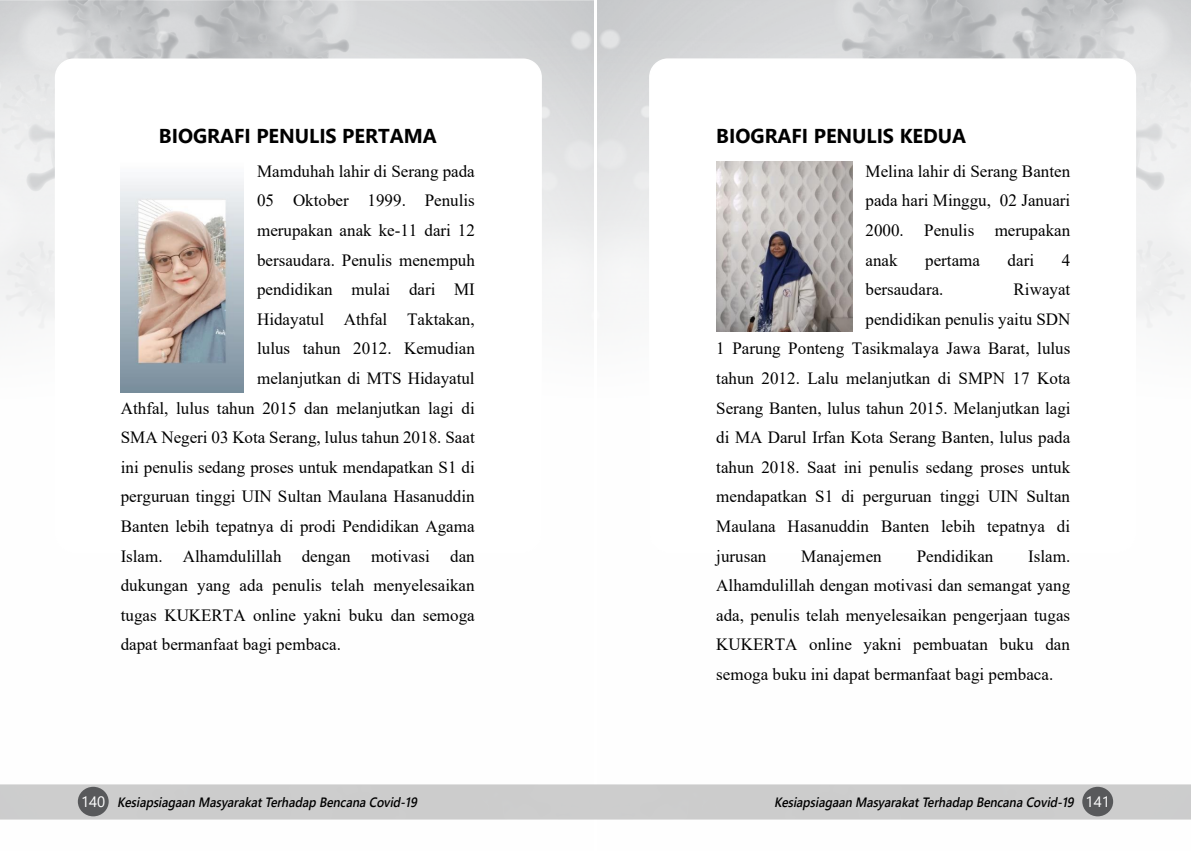
<style>
.page{position:relative;width:1191px;height:851px;background:#fff}
.page>*{position:absolute;margin:0;border:0;box-sizing:border-box;transform-origin:0 0}
.t1{font:700 20.1px "Segoe UI";color:#000}
.t2{font:17.1px/29.5px "Times New Roman";color:#000;text-align:justify}
.t3{font:italic 600 13.5px "Segoe UI";color:#000;scale:.9 1}
.s1{font-weight:400;font-style:normal;font-size:15px;color:#fff}
</style>
<div class="page">
<img style="left:0;top:0;width:594px;height:820px">
<div style="left:56px;top:59px;width:485px;height:493px;background:#fff;border-radius:18px"></div>
<div style="left:55px;top:58px;width:487px;height:495px;border:2px solid #fff;border-radius:18px"></div>
<img style="left:597px;top:0;width:594px;height:820px">
<div style="left:650px;top:59px;width:485px;height:493px;background:#fff;border-radius:18px"></div>
<div style="left:649px;top:58px;width:487px;height:495px;border:2px solid #fff;border-radius:18px"></div>
<img style="left:121px;top:179px;width:122px;height:213px">
<img style="left:716px;top:162px;width:136px;height:169px">
<p class="t1" style="left:159px;top:117px;width:279px">BIOGRAFI PENULIS PERTAMA</p>
<p class="t2" style="left:257px;top:156px;width:219px">Mamduhah lahir di Serang pada</p>
<p class="t2" style="left:257px;top:185px;width:219px">05 Oktober 1999. Penulis</p>
<p class="t2" style="left:257px;top:215px;width:219px">merupakan anak ke-11 dari 12</p>
<p class="t2" style="left:257px;top:244px;width:219px">bersaudara. Penulis menempuh</p>
<p class="t2" style="left:257px;top:274px;width:219px">pendidikan mulai dari MI</p>
<p class="t2" style="left:257px;top:304px;width:219px">Hidayatul Athfal Taktakan,</p>
<p class="t2" style="left:257px;top:333px;width:219px">lulus tahun 2012. Kemudian</p>
<p class="t2" style="left:257px;top:363px;width:219px">melanjutkan di MTS Hidayatul</p>
<p class="t2" style="left:121px;top:392px;width:355px">Athfal, lulus tahun 2015 dan melanjutkan lagi di</p>
<p class="t2" style="left:121px;top:422px;width:355px">SMA Negeri 03 Kota Serang, lulus tahun 2018. Saat</p>
<p class="t2" style="left:121px;top:451px;width:355px">ini penulis sedang proses untuk mendapatkan S1 di</p>
<p class="t2" style="left:121px;top:481px;width:355px">perguruan tinggi UIN Sultan Maulana Hasanuddin</p>
<p class="t2" style="left:121px;top:510px;width:355px">Banten lebih tepatnya di prodi Pendidikan Agama</p>
<p class="t2" style="left:121px;top:540px;width:355px">Islam. Alhamdulillah dengan motivasi dan</p>
<p class="t2" style="left:121px;top:570px;width:355px">dukungan yang ada penulis telah menyelesaikan</p>
<p class="t2" style="left:121px;top:599px;width:355px">tugas KUKERTA online yakni buku dan semoga</p>
<p class="t2" style="left:121px;top:629px;width:222px">dapat bermanfaat bagi pembaca.</p>
<p class="t1" style="left:716px;top:117px;width:251px">BIOGRAFI PENULIS KEDUA</p>
<p class="t2" style="left:865px;top:156px;width:206px">Melina lahir di Serang Banten pada hari Minggu, 02 Januari 2000. Penulis merupakan anak</p>
<p class="t2" style="left:925px;top:244px;width:56px">pertama</p>
<p class="t2" style="left:1007px;top:244px;width:28px">dari</p>
<p class="t2" style="left:1061px;top:244px;width:10px">4</p>
<p class="t2" style="left:865px;top:274px;width:79px">bersaudara.</p>
<p class="t2" style="left:1013px;top:274px;width:58px">Riwayat</p>
<p class="t2" style="left:865px;top:304px;width:206px">pendidikan penulis yaitu SDN</p>
<p class="t2" style="left:716px;top:333px;width:356px">1 Parung Ponteng Tasikmalaya Jawa Barat, lulus</p>
<p class="t2" style="left:716px;top:363px;width:355px">tahun 2012. Lalu melanjutkan di SMPN 17 Kota</p>
<p class="t2" style="left:716px;top:392px;width:356px">Serang Banten, lulus tahun 2015. Melanjutkan lagi</p>
<p class="t2" style="left:716px;top:422px;width:355px">di MA Darul Irfan Kota Serang Banten, lulus pada</p>
<p class="t2" style="left:716px;top:451px;width:355px">tahun 2018. Saat ini penulis sedang proses untuk</p>
<p class="t2" style="left:716px;top:481px;width:355px">mendapatkan S1 di perguruan tinggi UIN Sultan</p>
<p class="t2" style="left:716px;top:510px;width:355px">Maulana Hasanuddin Banten lebih tepatnya di</p>
<p class="t2" style="left:716px;top:540px;width:52px">jurusan</p>
<p class="t2" style="left:801px;top:540px;width:82px">Manajemen</p>
<p class="t2" style="left:916px;top:540px;width:78px">Pendidikan</p>
<p class="t2" style="left:716px;top:540px;width:356px;text-indent:312px">Islam.<br>Alhamdulillah dengan motivasi dan semangat yang ada, penulis telah menyelesaikan pengerjaan tugas KUKERTA online yakni pembuatan buku dan semoga buku ini dapat bermanfaat bagi pembaca.</p>
<p class="t3" style="left:81px;top:788px;width:379px"><span class="s1">1 4 0</span> KesiapsiagaanMasyarakatTerhadapBencanaCovid-19</p>
<p class="t3" style="left:774px;top:788px;width:374px">KesiapsiagaanMasyarakatTerhadapBencanaCovid-19 <span class="s1">1 4 1</span></p>
</div>
